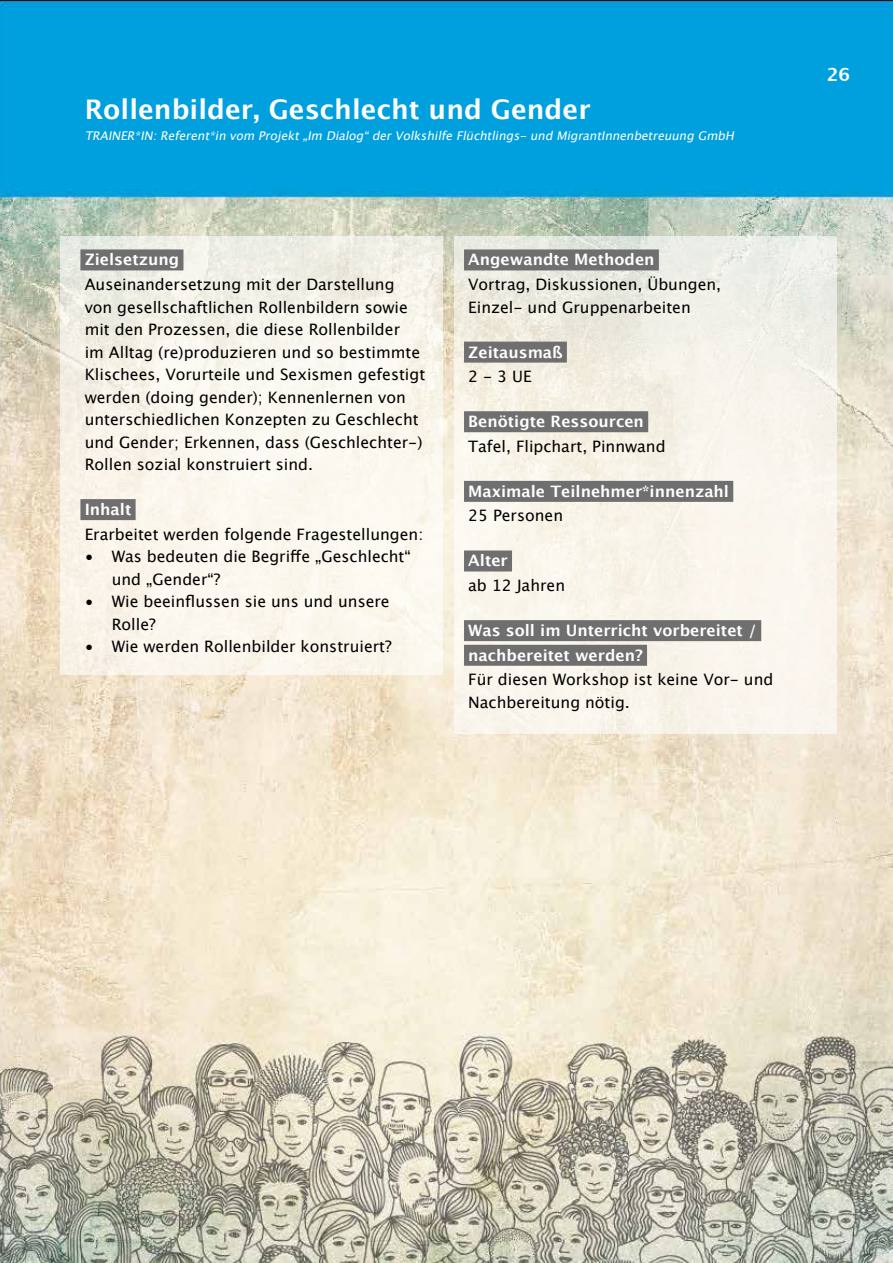
<style>
.page{position:relative;width:893px;height:1263px;background:#fff}
.page>*{position:absolute;margin:0;border:0;box-sizing:border-box;transform-origin:0 0}
.t1{font:700 27px "Lucida Grande";color:#fff}
.t2{font:700 18px "Lucida Grande";color:#fff}
.t3{font:15.75px/22.5px "Lucida Grande";color:#000}
.t4{font:700 15.75px/24.6px "Lucida Grande";color:#fff}
.t5{font:italic 12px "Lucida Grande";color:#fff}
</style>
<div class="page">
<img style="left:0;top:0;width:893px;height:1263px">
<div style="left:61px;top:236px;width:382px;height:438px;background:linear-gradient(to bottom,#f2f0e8,#fef8ef)"></div>
<div style="left:454px;top:236px;width:383px;height:497px;background:linear-gradient(to bottom,#edede3,#fdf8ef)"></div>
<div style="left:80px;top:249px;width:103px;height:21px;background:#706f6f"></div>
<div style="left:80px;top:499px;width:56px;height:21px;background:#706f6f"></div>
<div style="left:464px;top:249px;width:195px;height:21px;background:#706f6f"></div>
<div style="left:464px;top:342px;width:103px;height:21px;background:#706f6f"></div>
<div style="left:464px;top:411px;width:184px;height:21px;background:#706f6f"></div>
<div style="left:464px;top:481px;width:269px;height:21px;background:#706f6f"></div>
<div style="left:464px;top:550px;width:48px;height:21px;background:#706f6f"></div>
<div style="left:464px;top:620px;width:297px;height:21px;background:#706f6f"></div>
<div style="left:464px;top:645px;width:183px;height:21px;background:#706f6f"></div>
<h1 class="t1" style="left:85px;top:87px;width:507px">Rollenbilder, Geschlecht und Gender</h1>
<p class="t5" style="left:85px;top:129px;width:655px">TRAINER*IN: Referent*in vom Projekt „Im Dialog“ der Volkshilfe Flüchtlings- und MigrantInnenbetreuung GmbH</p>
<p class="t4" style="left:85px;top:247px;width:96px">Zielsetzung</p>
<p class="t3" style="left:85px;top:273px;width:342px">Auseinandersetzung mit der Darstellung von gesellschaftlichen Rollenbildern sowie mit den Prozessen, die diese Rollenbilder<br>im Alltag (re)produzieren und so bestimmte Klischees, Vorurteile und Sexismen gefestigt werden (doing gender); Kennenlernen von unterschiedlichen Konzepten zu Geschlecht und Gender; Erkennen, dass (Geschlechter-)<br>Rollen sozial konstruiert sind.</p>
<p class="t4" style="left:85px;top:497px;width:48px">Inhalt</p>
<p class="t3" style="left:85px;top:523px;width:340px">Erarbeitet werden folgende Fragestellungen:</p>
<p class="t3" style="left:112px;top:545px;width:301px;text-indent:-27px">• Was bedeuten die Begriffe „Geschlecht“ und „Gender“?</p>
<p class="t3" style="left:112px;top:590px;width:280px;text-indent:-27px">• Wie beeinflussen sie uns und unsere<br>Rolle?</p>
<p class="t3" style="left:85px;top:635px;width:309px">• Wie werden Rollenbilder konstruiert?</p>
<p class="t4" style="left:468px;top:247px;width:188px">Angewandte Methoden</p>
<p class="t3" style="left:468px;top:273px;width:254px">Vortrag, Diskussionen, Übungen,<br>Einzel- und Gruppenarbeiten</p>
<p class="t4" style="left:468px;top:339px;width:96px">Zeitausmaß</p>
<p class="t3" style="left:468px;top:365px;width:65px">2 - 3 UE</p>
<p class="t4" style="left:468px;top:409px;width:177px">Benötigte Ressourcen</p>
<p class="t3" style="left:468px;top:435px;width:199px">Tafel, Flipchart, Pinnwand</p>
<p class="t4" style="left:468px;top:479px;width:262px">Maximale Teilnehmer*innenzahl</p>
<p class="t3" style="left:468px;top:505px;width:96px">25 Personen</p>
<p class="t4" style="left:468px;top:548px;width:41px">Alter</p>
<p class="t3" style="left:468px;top:574px;width:98px">ab 12 Jahren</p>
<p class="t4" style="left:468px;top:618px;width:290px">Was soll im Unterricht vorbereitet / nachbereitet werden?</p>
<p class="t3" style="left:468px;top:669px;width:307px">Für diesen Workshop ist keine Vor- und<br>Nachbereitung nötig.</p>
<p class="t2" style="left:827px;top:60px;width:25px">26</p>
</div>
